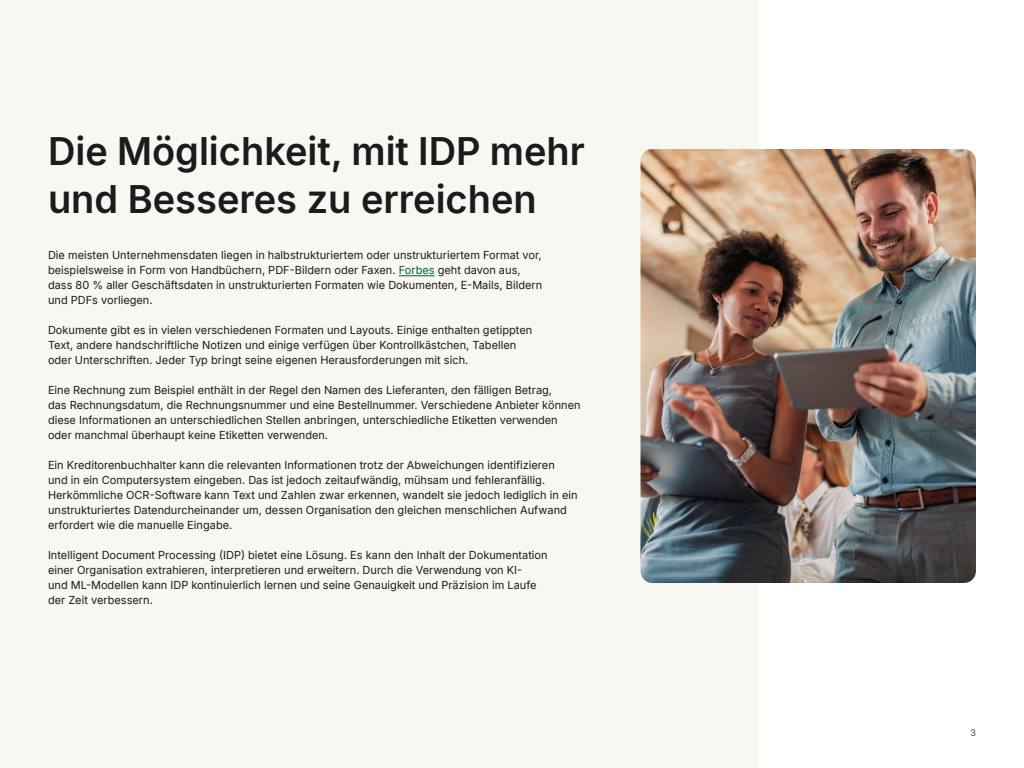
<style>
.page{position:relative;width:1024px;height:768px;background:#fff}
.page>*{position:absolute;margin:0;border:0;box-sizing:border-box;transform-origin:0 0}
.Heading_-_TOC_Level{font:600 38px/48px "Inter";color:#191c1a}
.Body_Text{font:11px/15px "Inter";color:#191c1a}
.t1{font:9px "Inter";color:#444745}
.s1{color:#006334}
</style>
<div class="page">
<div style="left:0;top:0;width:759px;height:768px;background:#f8f7f2"></div>
<img style="left:640px;top:149px;width:336px;height:434px">
<hr style="left:399px;top:275px;width:36px;height:1px;background:#006334">
<p class="Heading_-_TOC_Level" style="left:48px;top:126px;width:538px">Die Möglichkeit, mit IDP mehr und Besseres zu erreichen</p>
<p class="Body_Text" style="left:48px;top:247px;width:496px">Die meisten Unternehmensdaten liegen in halbstrukturiertem oder unstrukturiertem Format vor, beispielsweise in Form von Handbüchern, PDF-Bildern oder Faxen. <span class="s1">Forbes</span> geht davon aus, dass 80 % aller Geschäftsdaten in unstrukturierten Formaten wie Dokumenten, E-Mails, Bildern und PDFs vorliegen.</p>
<p class="Body_Text" style="left:48px;top:322px;width:486px">Dokumente gibt es in vielen verschiedenen Formaten und Layouts. Einige enthalten getippten<br>Text, andere handschriftliche Notizen und einige verfügen über Kontrollkästchen, Tabellen oder Unterschriften. Jeder Typ bringt seine eigenen Herausforderungen mit sich.</p>
<p class="Body_Text" style="left:48px;top:382px;width:534px">Eine Rechnung zum Beispiel enthält in der Regel den Namen des Lieferanten, den fälligen Betrag,<br>das Rechnungsdatum, die Rechnungsnummer und eine Bestellnummer. Verschiedene Anbieter können diese Informationen an unterschiedlichen Stellen anbringen, unterschiedliche Etiketten verwenden oder manchmal überhaupt keine Etiketten verwenden.</p>
<p class="Body_Text" style="left:48px;top:457px;width:531px">Ein Kreditorenbuchhalter kann die relevanten Informationen trotz der Abweichungen identifizieren<br>und in ein Computersystem eingeben. Das ist jedoch zeitaufwändig, mühsam und fehleranfällig.<br>Herkömmliche OCR-Software kann Text und Zahlen zwar erkennen, wandelt sie jedoch lediglich in ein unstrukturiertes Datendurcheinander um, dessen Organisation den gleichen menschlichen Aufwand erfordert wie die manuelle Eingabe.</p>
<p class="Body_Text" style="left:48px;top:547px;width:501px">Intelligent Document Processing (IDP) bietet eine Lösung. Es kann den Inhalt der Dokumentation einer Organisation extrahieren, interpretieren und erweitern. Durch die Verwendung von KI-<br>und ML-Modellen kann IDP kontinuierlich lernen und seine Genauigkeit und Präzision im Laufe der Zeit verbessern.</p>
<p class="t1" style="left:970px;top:726px;width:7px">3</p>
</div>
